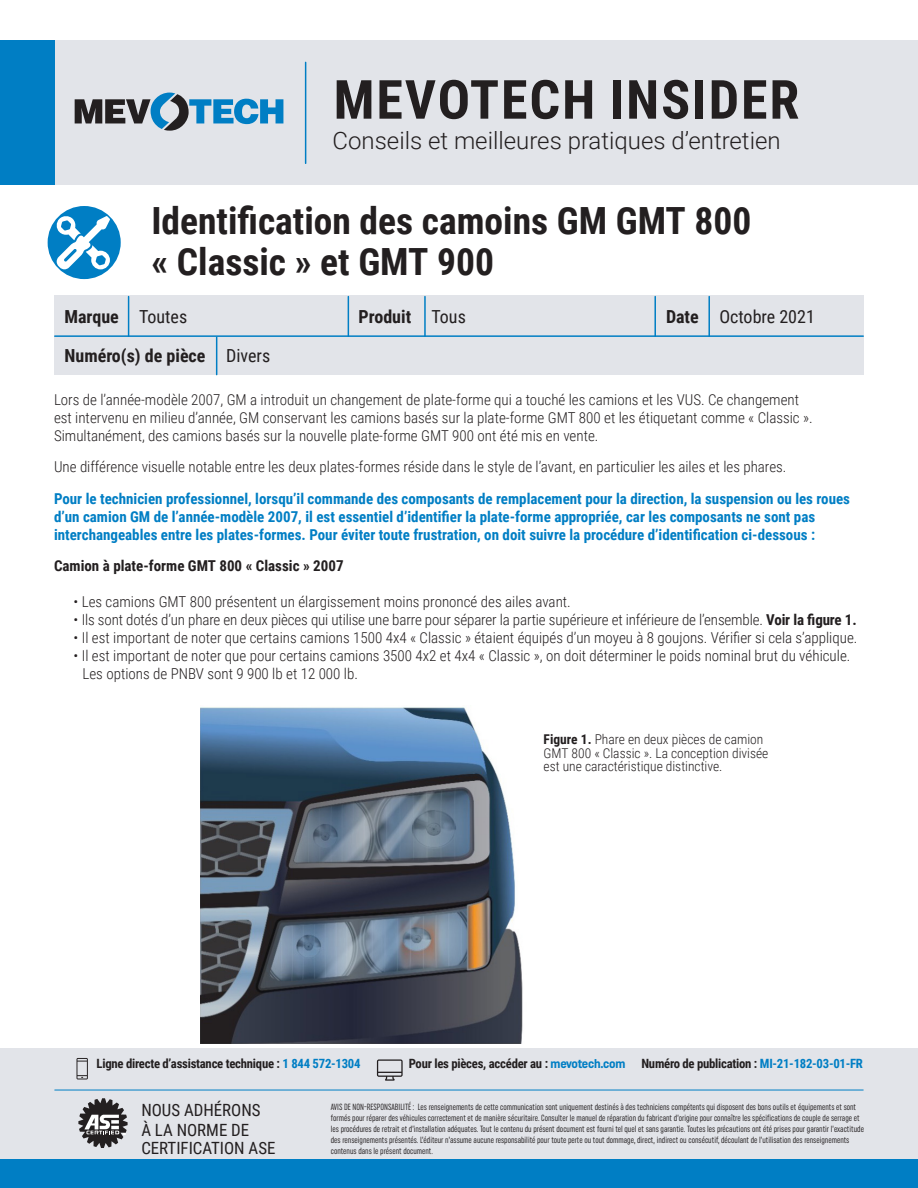
<style>
.page{position:relative;width:918px;height:1188px;background:#fff}
.page>*{position:absolute;margin:0;border:0;box-sizing:border-box;transform-origin:0 0}
.t1{font:700 54px "Roboto Condensed";letter-spacing:.035em;color:#231f20}
.t2{font:700 37.5px/40.5px "Roboto Condensed";color:#231f20}
.t3{font:300 24px "Roboto";color:#231f20}
.t4{font:700 18px "Roboto Condensed";color:#231f20}
.t5{font:18px "Roboto Condensed";color:#231f20}
.t6{font:16.8px/20.2px "Roboto Condensed";color:#231f20}
.Basic_Body{font:300 15px/18px "Roboto Condensed";color:#231f20}
.Basic_Body-2{font:700 15px/18px "Roboto Condensed";color:#007ec4}
.Basic_Body-3{font:700 15px "Roboto Condensed";color:#231f20}
.Basic_Body-4{font:300 13.5px/13.5px "Roboto Condensed";color:#231f20}
.t7{font:700 12.75px "Roboto Condensed";letter-spacing:-.02em;color:#231f20}
.t8{font:extra-condensed 9px/10.8px "Uniform";color:#231f20}
.s1{font-weight:400}
.s2{font-weight:700}
.s3{color:#007ec4}
.s4{font-family:"Uniform Condensed";color:#007ec4}
</style>
<div class="page">
<div style="left:54px;top:296px;width:810px;height:79px;background:#e2e4e9"></div>
<hr style="left:348px;top:297px;width:1px;height:39px;background:#007ec4">
<hr style="left:654px;top:297px;width:2px;height:39px;background:#007ec4">
<hr style="left:424px;top:297px;width:2px;height:39px;background:#007ec4">
<hr style="left:708px;top:297px;width:2px;height:39px;background:#007ec4">
<hr style="left:128px;top:297px;width:1px;height:39px;background:#007ec4">
<hr style="left:55px;top:335px;width:808px;height:2px;background:#007ec4">
<hr style="left:216px;top:337px;width:1px;height:38px;background:#007ec4">
<div style="left:0;top:1049px;width:918px;height:139px;background:#e2e4e9"></div>
<div style="left:0;top:1160px;width:918px;height:28px;background:#007ec4"></div>
<svg style="left:78px;top:1098px;width:50px;height:50px"></svg>
<svg style="left:76px;top:1058px;width:12px;height:21px"></svg>
<svg style="left:377px;top:1059px;width:26px;height:22px"></svg>
<hr style="left:55px;top:1090px;width:808px;height:1px;background:#007ec4">
<div style="left:45px;top:40px;width:873px;height:145px;background:#e2e4e9"></div>
<div style="left:0;top:40px;width:54px;height:145px;background:#007ec4"></div>
<svg style="left:75px;top:93px;width:208px;height:38px"></svg>
<hr style="left:305px;top:62px;width:1px;height:101px;background:#007ec4">
<div style="left:48px;top:206px;width:73px;height:73px;background:#007ec4;border-radius:50%"></div>
<svg style="left:56px;top:215px;width:54px;height:54px"></svg>
<img style="left:201px;top:707px;width:322px;height:336px">
<p class="t1" style="left:334px;top:62px;width:467px">MEVOTECH INSIDER</p>
<p class="t3" style="left:333px;top:123px;width:450px">Conseils et meilleures pratiques d’entretien</p>
<p class="t2" style="left:151px;top:199px;width:602px">Identification des camoins GM GMT 800 « Classic » et GMT 900</p>
<p class="t4" style="left:64px;top:304px;width:124px">Marque <span class="s1">Toutes</span></p>
<p class="t4" style="left:358px;top:304px;width:109px">Produit <span class="s1">Tous</span></p>
<p class="t5" style="left:666px;top:304px;width:150px"><span class="s2">Date</span> Octobre 2021</p>
<p class="t4" style="left:64px;top:343px;width:207px">Numéro(s) de pièce <span class="s1">Divers</span></p>
<p class="Basic_Body" style="left:54px;top:390px;width:760px">Lors de l’année-modèle 2007, GM a introduit un changement de plate-forme qui a touché les camions et les VUS. Ce changement est intervenu en milieu d’année, GM conservant les camions basés sur la plate-forme GMT 800 et les étiquetant comme « Classic ».<br>Simultanément, des camions basés sur la nouvelle plate-forme GMT 900 ont été mis en vente.</p>
<p class="Basic_Body" style="left:54px;top:457px;width:734px">Une différence visuelle notable entre les deux plates-formes réside dans le style de l’avant, en particulier les ailes et les phares.</p>
<p class="Basic_Body-2" style="left:54px;top:489px;width:798px">Pour le technicien professionnel, lorsqu’il commande des composants de remplacement pour la direction, la suspension ou les roues d’un camion GM de l’année-modèle 2007, il est essentiel d’identifier la plate-forme appropriée, car les composants ne sont pas interchangeables entre les plates-formes. Pour éviter toute frustration, on doit suivre la procédure d’identification ci-dessous :</p>
<p class="Basic_Body-3" style="left:54px;top:555px;width:291px">Camion à plate-forme GMT 800 « Classic » 2007</p>
<p class="Basic_Body" style="left:74px;top:592px;width:499px">• Les camions GMT 800 présentent un élargissement moins prononcé des ailes avant.</p>
<p class="Basic_Body" style="left:74px;top:610px;width:785px">• Ils sont dotés d’un phare en deux pièces qui utilise une barre pour séparer la partie supérieure et inférieure de l’ensemble. <span class="s2">Voir la figure 1.</span></p>
<p class="Basic_Body" style="left:74px;top:628px;width:785px">• Il est important de noter que certains camions 1500 4x4 « Classic » étaient équipés d’un moyeu à 8 goujons. Vérifier si cela s’applique.</p>
<p class="Basic_Body" style="left:82px;top:646px;width:769px;text-indent:-9px">• Il est important de noter que pour certains camions 3500 4x2 et 4x4 « Classic », on doit déterminer le poids nominal brut du véhicule.<br>Les options de PNBV sont 9 900 lb et 12 000 lb.</p>
<p class="Basic_Body-4" style="left:544px;top:732px;width:226px"><span class="s2">Figure 1.</span> Phare en deux pièces de camion<br>GMT 800 « Classic ». La conception divisée est une caractéristique distinctive.</p>
<p class="t7" style="left:97px;top:1055px;width:266px">Ligne directe d’assistance technique : <span class="s3">1 844 572-1304</span></p>
<p class="t7" style="left:409px;top:1055px;width:218px">Pour les pièces, accéder au : <span class="s4">mevotech.com</span></p>
<p class="t7" style="left:641px;top:1055px;width:223px">Numéro de publication : <span class="s3">MI-21-182-03-01-FR</span></p>
<p class="t6" style="left:141px;top:1099px;width:121px">NOUS ADHÉRONS<br>À LA NORME DE</p>
<p class="t6" style="left:141px;top:1138px;width:136px">CERTIFICATION ASE</p>
<p class="t8" style="left:331px;top:1102px;width:535px">AVIS DE NON-RESPONSABILITÉ : Les renseignements de cette communication sont uniquement destinés à des techniciens compétents qui disposent des bons outils et équipements et sont formés pour réparer des véhicules correctement et de manière sécuritaire. Consulter le manuel de réparation du fabricant d’origine pour connaître les spécifications de couple de serrage et les procédures de retrait et d’installation adéquates. Tout le contenu du présent document est fourni tel quel et sans garantie. Toutes les précautions ont été prises pour garantir l’exactitude des renseignements présentés. L’éditeur n’assume aucune responsabilité pour toute perte ou tout dommage, direct, indirect ou consécutif, découlant de l’utilisation des renseignements contenus dans le présent document.</p>
</div>
